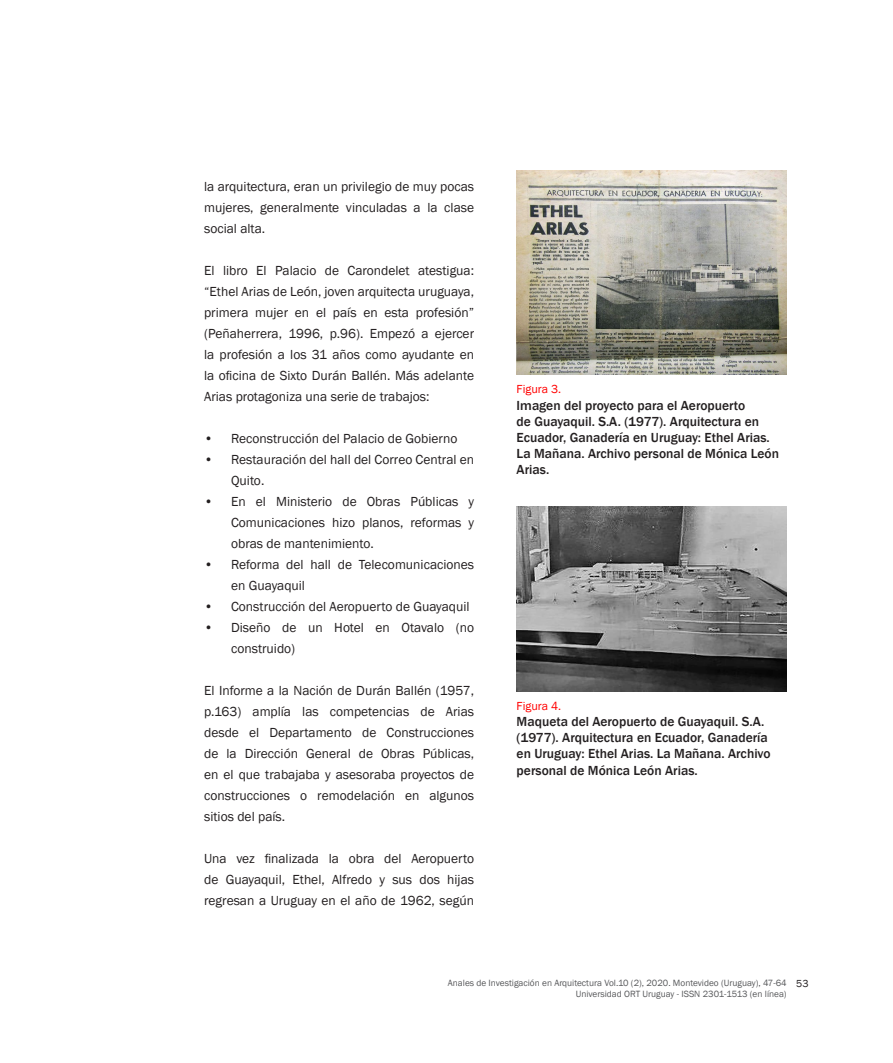
<style>
.page{position:relative;width:893px;height:1063px;background:#fff}
.page>*{position:absolute;margin:0;border:0;box-sizing:border-box;transform-origin:0 0}
.textos{font:13.5px/21px "Franklin Gothic";color:#231f20;text-align:justify}
.t1{font:500 13.5px/16.2px "Franklin Gothic";color:#231f20}
.t2{font:12px "Franklin Gothic";color:#f00}
.t3{font:9.3px/11.1px "Franklin Gothic";color:#57585a}
.s1{font-size:10.5px;color:#231f20}
</style>
<div class="page">
<img style="left:517px;top:170px;width:270px;height:204px">
<img style="left:517px;top:506px;width:270px;height:186px">
<p class="textos" style="left:204px;top:176px;width:272px">la arquitectura, eran un privilegio de muy pocas mujeres, generalmente vinculadas a la clase social alta.</p>
<p class="textos" style="left:204px;top:260px;width:272px">El libro El Palacio de Carondelet atestigua: “Ethel Arias de León, joven arquitecta uruguaya, primera mujer en el país en esta profesión” (Peñaherrera, 1996, p.96). Empezó a ejercer la profesión a los 31 años como ayudante en la oficina de Sixto Durán Ballén. Más adelante Arias protagoniza una serie de trabajos:</p>
<p class="textos" style="left:204px;top:428px;width:255px">• Reconstrucción del Palacio de Gobierno</p>
<p class="textos" style="left:231px;top:449px;width:245px;text-indent:-27px">• Restauración del hall del Correo Central en<br>Quito.</p>
<p class="textos" style="left:231px;top:491px;width:244px;text-indent:-27px">• En el Ministerio de Obras Públicas y Comunicaciones hizo planos, reformas y obras de mantenimiento.</p>
<p class="textos" style="left:231px;top:554px;width:245px;text-indent:-27px">• Reforma del hall de Telecomunicaciones en Guayaquil</p>
<p class="textos" style="left:204px;top:596px;width:267px">• Construcción del Aeropuerto de Guayaquil</p>
<p class="textos" style="left:231px;top:617px;width:244px;text-indent:-27px">• Diseño de un Hotel en Otavalo (no construido)</p>
<p class="textos" style="left:204px;top:680px;width:272px">El Informe a la Nación de Durán Ballén (1957, p.163) amplía las competencias de Arias desde el Departamento de Construcciones de la Dirección General de Obras Públicas, en el que trabajaba y asesoraba proyectos de construcciones o remodelación en algunos sitios del país.</p>
<p class="textos" style="left:204px;top:848px;width:272px">Una vez finalizada la obra del Aeropuerto de Guayaquil, Ethel, Alfredo y sus dos hijas regresan a Uruguay en el año de 1962, según</p>
<p class="t2" style="left:517px;top:382px;width:46px">Figura 3.</p>
<p class="t1" style="left:517px;top:397px;width:264px">Imagen del proyecto para el Aeropuerto<br>de Guayaquil. S.A. (1977). Arquitectura en Ecuador, Ganadería en Uruguay: Ethel Arias.<br>La Mañana. Archivo personal de Mónica León Arias.</p>
<p class="t2" style="left:517px;top:698px;width:46px">Figura 4.</p>
<p class="t1" style="left:517px;top:713px;width:255px">Maqueta del Aeropuerto de Guayaquil. S.A. (1977). Arquitectura en Ecuador, Ganadería en Uruguay: Ethel Arias. La Mañana. Archivo personal de Mónica León Arias.</p>
<p class="t3" style="left:576px;top:978px;width:234px;text-indent:-128px">Anales de Investigación en Arquitectura Vol.10 (2), 2020. Montevideo (Uruguay), 47-64 <span class="s1">53<br></span>Universidad ORT Uruguay - ISSN 2301-1513 (en línea)</p>
</div>
